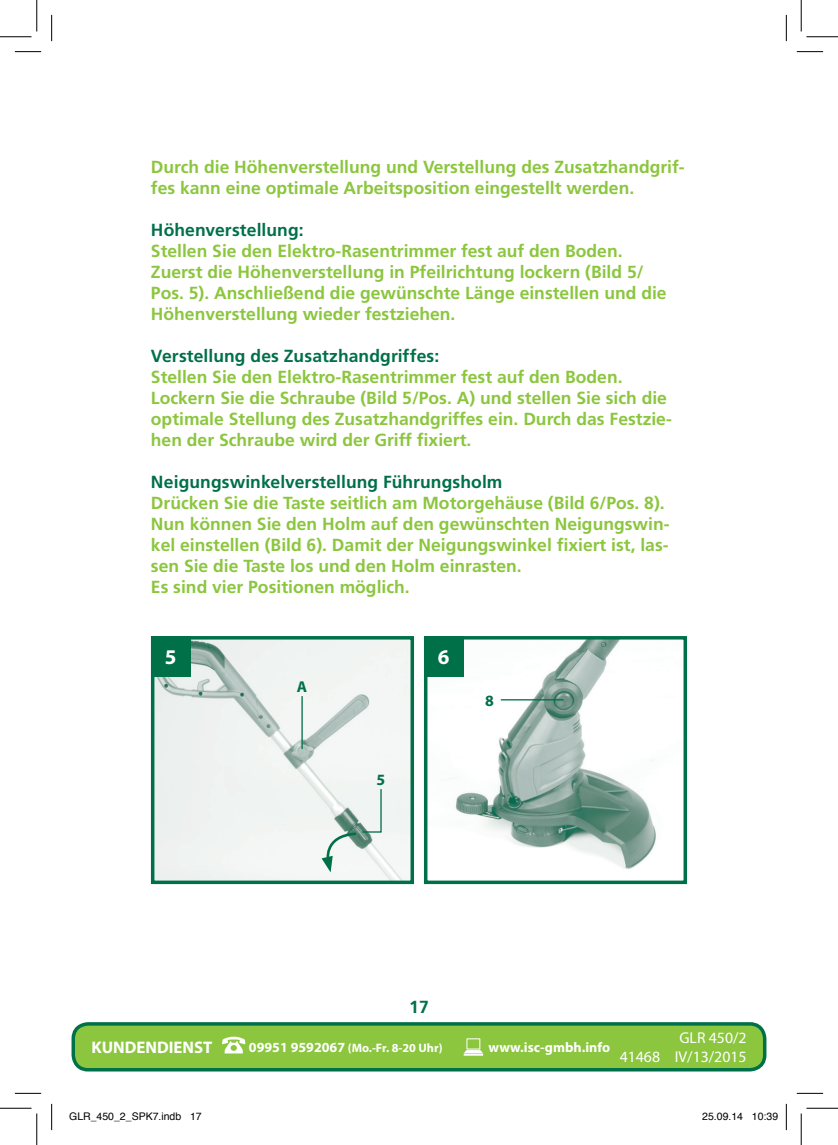
<style>
.page{position:relative;width:838px;height:1145px;background:#fff}
.page>*{position:absolute;margin:0;border:0;box-sizing:border-box;transform-origin:0 0}
.t1{font:700 21px "Myriad Pro";color:#fff}
.t2{font:700 17.5px/21px "Frutiger";color:#8bc63e}
.t3{font:700 17.5px "Frutiger";letter-spacing:.005em;color:#007049}
.t4{font:700 16.8px "Myriad Pro";color:#fff}
.t5{font:15.75px/18.9px "Myriad Pro";color:#fff;text-align:right}
.t6{font:700 15.75px "Myriad Pro";color:#007049}
.t7{font:700 14px "Myriad Pro";color:#fff}
.t8{font:700 12.25px "Myriad Pro";color:#fff}
.t9{font:10.5px "Helvetica";color:#000}
.s1{font-size:14px}
</style>
<div class="page">
<div style="left:73px;top:1024px;width:691px;height:46px;background:#8bc63e;border-radius:15px"></div>
<div style="left:71px;top:1022px;width:695px;height:50px;border:4px solid #007049;border-radius:15px"></div>
<svg style="left:463px;top:1038px;width:20px;height:18px"></svg>
<svg style="left:222px;top:1037px;width:23px;height:16px"></svg>
<img style="left:156px;top:641px;width:253px;height:238px">
<div style="left:151px;top:636px;width:263px;height:248px;border:4px solid #007049"></div>
<div style="left:151px;top:636px;width:40px;height:41px;background:#007049"></div>
<img style="left:451px;top:641px;width:205px;height:228px">
<div style="left:424px;top:636px;width:263px;height:248px;border:4px solid #007049"></div>
<div style="left:424px;top:636px;width:39px;height:41px;background:#007049"></div>
<hr style="left:301px;top:696px;width:2px;height:53px;background:#007049">
<hr style="left:500px;top:699px;width:63px;height:1px;background:#007049">
<svg style="left:321px;top:788px;width:61px;height:84px"></svg>
<svg style="left:15px;top:51px;width:26px;height:1px"></svg>
<svg style="left:796px;top:51px;width:27px;height:1px"></svg>
<svg style="left:15px;top:1093px;width:26px;height:1px"></svg>
<svg style="left:796px;top:1093px;width:27px;height:1px"></svg>
<svg style="left:51px;top:15px;width:1px;height:26px"></svg>
<svg style="left:51px;top:1104px;width:1px;height:26px"></svg>
<svg style="left:786px;top:15px;width:1px;height:26px"></svg>
<svg style="left:786px;top:1104px;width:1px;height:26px"></svg>
<hr style="left:0;top:36px;width:32px;height:1px;background:#000">
<hr style="left:806px;top:36px;width:31px;height:1px;background:#000">
<hr style="left:0;top:1108px;width:32px;height:1px;background:#000">
<hr style="left:806px;top:1108px;width:31px;height:1px;background:#000">
<hr style="left:36px;top:0;width:1px;height:31px;background:#000">
<hr style="left:36px;top:1113px;width:1px;height:32px;background:#000">
<hr style="left:800px;top:0;width:1px;height:31px;background:#000">
<hr style="left:800px;top:1113px;width:1px;height:32px;background:#000">
<p class="t2" style="left:151px;top:157px;width:535px">Durch die Höhenverstellung und Verstellung des Zusatzhandgrif&shy;fes kann eine optimale Arbeitsposition eingestellt werden.</p>
<p class="t3" style="left:151px;top:220px;width:154px">Höhenverstellung:</p>
<p class="t2" style="left:151px;top:241px;width:517px">Stellen Sie den Elektro-Rasentrimmer fest auf den Boden.<br>Zuerst die Höhenverstellung in Pfeilrichtung lockern (Bild 5/ Pos. 5). Anschließend die gewünschte Länge einstellen und die Höhenverstellung wieder festziehen.</p>
<p class="t3" style="left:151px;top:346px;width:290px">Verstellung des Zusatzhandgriffes:</p>
<p class="t2" style="left:151px;top:367px;width:522px">Stellen Sie den Elektro-Rasentrimmer fest auf den Boden.<br>Lockern Sie die Schraube (Bild 5/Pos. A) und stellen Sie sich die optimale Stellung des Zusatzhandgriffes ein. Durch das Festzie&shy;hen der Schraube wird der Griff fixiert.</p>
<p class="t3" style="left:151px;top:472px;width:353px">Neigungswinkelverstellung Führungsholm</p>
<p class="t2" style="left:151px;top:493px;width:520px">Drücken Sie die Taste seitlich am Motorgehäuse (Bild 6/Pos. 8).<br>Nun können Sie den Holm auf den gewünschten Neigungswin&shy;kel einstellen (Bild 6). Damit der Neigungswinkel fixiert ist, las&shy;sen Sie die Taste los und den Holm einrasten.<br>Es sind vier Positionen möglich.</p>
<p class="t1" style="left:165px;top:644px;width:13px">5</p>
<p class="t1" style="left:438px;top:644px;width:13px">6</p>
<p class="t6" style="left:297px;top:676px;width:12px">A</p>
<p class="t6" style="left:376px;top:769px;width:10px">5</p>
<p class="t6" style="left:485px;top:691px;width:10px">8</p>
<p class="t3" style="left:409px;top:997px;width:21px">17</p>
<p class="t4" style="left:91px;top:1036px;width:122px">KUNDENDIENST</p>
<p class="t8" style="left:249px;top:1040px;width:195px"><span class="s1">09951 9592067</span> (Mo.-Fr. 8-20 Uhr)</p>
<p class="t7" style="left:488px;top:1038px;width:123px">www.isc-gmbh.info</p>
<p class="t5" style="left:619px;top:1028px;width:128px">GLR 450/2<br>41468 IV/13/2015</p>
<p class="t9" style="left:69px;top:1108px;width:134px">GLR_450_2_SPK7.indb 17</p>
<p class="t9" style="left:702px;top:1108px;width:77px">25.09.14 10:39</p>
</div>
